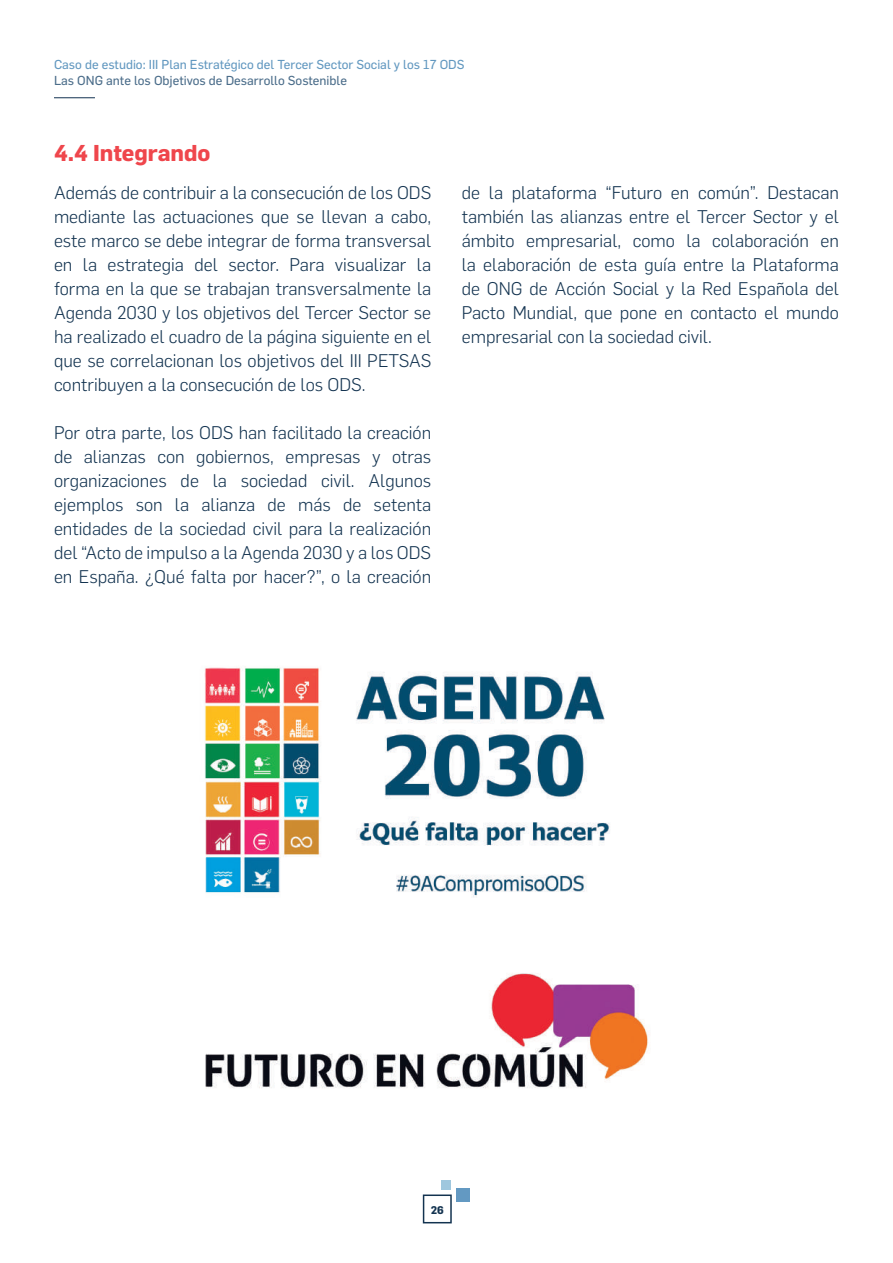
<style>
.page{position:relative;width:893px;height:1263px;background:#fff}
.page>*{position:absolute;margin:0;border:0;box-sizing:border-box;transform-origin:0 0}
.t1{font:700 22.5px "Flama";color:#ef464c}
.t2{font:300 18px/24px "Flama";color:#133350;text-align:justify}
.t3{font:12.75px "Flama Basic";color:#6298c0}
.t4{font:12.75px "Flama Basic";color:#4b6d8a}
.t5{font:700 10.95px "Flama";color:#133350}
</style>
<div class="page">
<div style="left:423px;top:1194px;width:29px;height:29px;border:2px solid #133350"></div>
<div style="left:456px;top:1188px;width:13px;height:14px;background:#6399c2"></div>
<div style="left:441px;top:1180px;width:10px;height:10px;background:#9fc7de"></div>
<hr style="left:54px;top:97px;width:41px;height:1px;background:#123251">
<img style="left:204px;top:667px;width:406px;height:231px">
<img style="left:205px;top:973px;width:445px;height:116px">
<p class="t3" style="left:54px;top:55px;width:412px">Caso de estudio: III Plan Estratégico del Tercer Sector Social y los 17 ODS</p>
<p class="t4" style="left:54px;top:72px;width:294px">Las ONG ante los Objetivos de Desarrollo Sostenible</p>
<p class="t1" style="left:54px;top:137px;width:158px">4.4 Integrando</p>
<p class="t2" style="left:54px;top:180px;width:379px">Además de contribuir a la consecución de los ODS mediante las actuaciones que se llevan a cabo, este marco se debe integrar de forma transversal en la estrategia del sector. Para visualizar la forma en la que se trabajan transversalmente la Agenda 2030 y los objetivos del Tercer Sector se ha realizado el cuadro de la página siguiente en el que se correlacionan los objetivos del III PETSAS contribuyen a la consecución de los ODS.</p>
<p class="t2" style="left:54px;top:420px;width:379px">Por otra parte, los ODS han facilitado la creación de alianzas con gobiernos, empresas y otras organizaciones de la sociedad civil. Algunos ejemplos son la alianza de más de setenta entidades de la sociedad civil para la realización del “Acto de impulso a la Agenda 2030 y a los ODS en España. ¿Qué falta por hacer?”, o la creación</p>
<p class="t2" style="left:462px;top:180px;width:379px">de la plataforma “Futuro en común”. Destacan también las alianzas entre el Tercer Sector y el ámbito empresarial, como la colaboración en la elaboración de esta guía entre la Plataforma de ONG de Acción Social y la Red Española del Pacto Mundial, que pone en contacto el mundo empresarial con la sociedad civil.</p>
<p class="t5" style="left:431px;top:1202px;width:15px">26</p>
</div>
